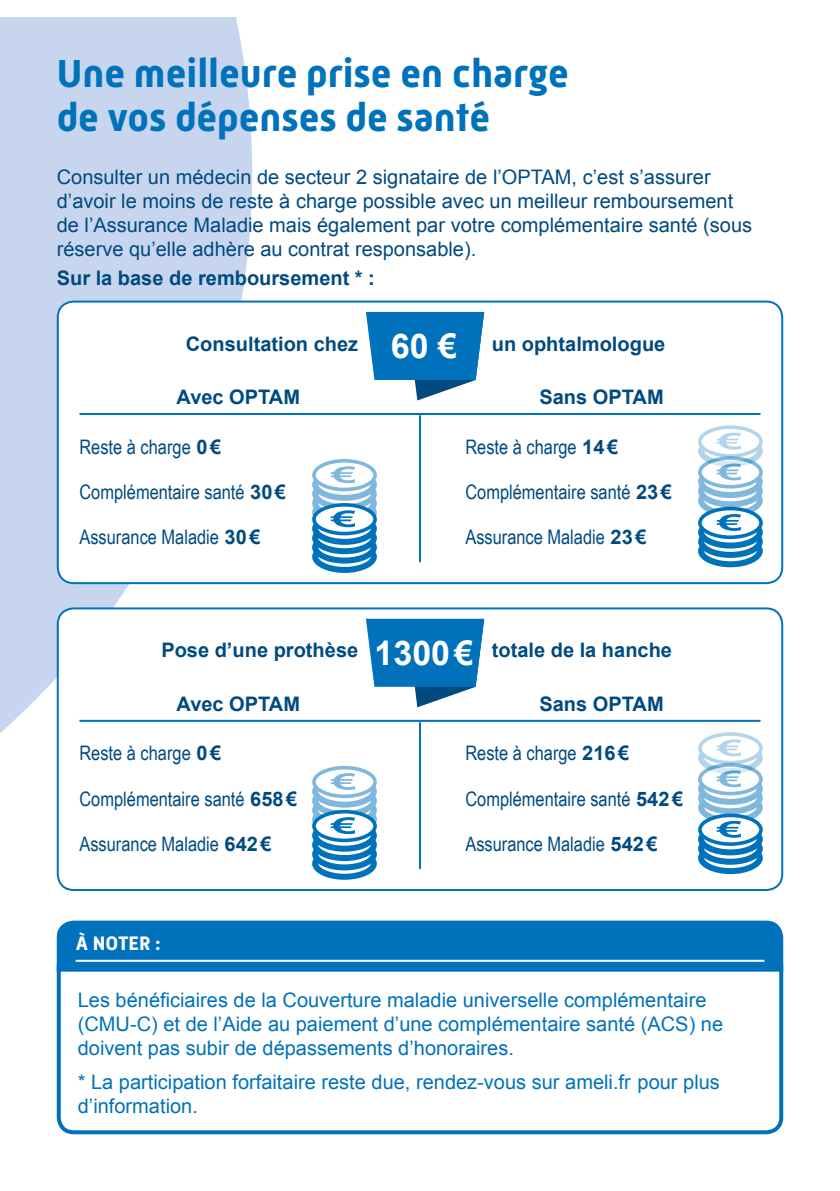
<style>
.page{position:relative;width:840px;height:1191px;background:#fff}
.page>*{position:absolute;margin:0;border:0;box-sizing:border-box;transform-origin:0 0}
.t1{font:700 40px/44px "Mic 32 New";color:#0072bc}
.t2{font:700 34px "Arial";color:#fff}
.t3{font:20px/24px "Arial";color:#0072bc}
.t4{font:20px/24px "Arial";color:#004a80}
.t5{font:20px "Arial Narrow";color:#004a80}
.t6{font:700 20px "Arial";color:#004a80}
.t7{font:700 20px "Mic 32 New";color:#fff}
.s1{font-family:"Arial";font-weight:700}
</style>
<div class="page">
<div style="left:0;top:17px;width:252px;height:716px;background:#c7d6ee"></div>
<svg style="left:56px;top:962px;width:728px;height:173px"></svg>
<div style="left:57px;top:920px;width:725px;height:51px;background:#0072bc"></div>
<hr style="left:76px;top:959px;width:688px;height:2px;background:#fff">
<div style="left:58px;top:301px;width:723px;height:282px;background:#fff;border-radius:16px"></div>
<div style="left:57px;top:300px;width:725px;height:284px;border:2px solid #0072bc;border-radius:16px"></div>
<svg style="left:366px;top:312px;width:118px;height:88px"></svg>
<div style="left:315px;top:499px;width:58px;height:27px;background:#0072bc;border-radius:50%"></div>
<svg style="left:315px;top:490px;width:58px;height:26px"></svg>
<div style="left:312px;top:487px;width:64px;height:32px;border:6px solid #0072bc;border-radius:50%"></div>
<svg style="left:315px;top:481px;width:58px;height:26px"></svg>
<div style="left:312px;top:478px;width:64px;height:32px;border:6px solid #0072bc;border-radius:50%"></div>
<svg style="left:315px;top:471px;width:58px;height:27px"></svg>
<div style="left:312px;top:468px;width:64px;height:33px;border:6px solid #0072bc;border-radius:50%"></div>
<svg style="left:314px;top:461px;width:61px;height:28px"></svg>
<div style="left:312px;top:459px;width:64px;height:32px;border:4px solid #0072bc;border-radius:50%"></div>
<svg style="left:330px;top:466px;width:25px;height:17px"></svg>
<svg style="left:315px;top:543px;width:58px;height:27px"></svg>
<div style="left:312px;top:540px;width:64px;height:33px;border:6px solid #0072bc;border-radius:50%"></div>
<svg style="left:315px;top:534px;width:58px;height:26px"></svg>
<div style="left:312px;top:531px;width:64px;height:32px;border:6px solid #0072bc;border-radius:50%"></div>
<svg style="left:315px;top:525px;width:58px;height:26px"></svg>
<div style="left:312px;top:522px;width:64px;height:32px;border:6px solid #0072bc;border-radius:50%"></div>
<svg style="left:315px;top:515px;width:58px;height:27px"></svg>
<div style="left:312px;top:512px;width:64px;height:33px;border:6px solid #0072bc;border-radius:50%"></div>
<svg style="left:314px;top:505px;width:61px;height:28px"></svg>
<div style="left:312px;top:503px;width:64px;height:32px;border:4px solid #0072bc;border-radius:50%"></div>
<svg style="left:330px;top:510px;width:25px;height:17px"></svg>
<svg style="left:700px;top:438px;width:59px;height:26px"></svg>
<div style="left:697px;top:435px;width:65px;height:32px;border:6px solid #0072bc;border-radius:50%"></div>
<svg style="left:699px;top:427px;width:61px;height:29px"></svg>
<div style="left:697px;top:425px;width:65px;height:33px;border:4px solid #0072bc;border-radius:50%"></div>
<svg style="left:716px;top:432px;width:24px;height:17px"></svg>
<svg style="left:700px;top:487px;width:59px;height:27px"></svg>
<div style="left:697px;top:484px;width:65px;height:33px;border:6px solid #0072bc;border-radius:50%"></div>
<svg style="left:700px;top:478px;width:59px;height:26px"></svg>
<div style="left:697px;top:475px;width:65px;height:32px;border:6px solid #0072bc;border-radius:50%"></div>
<svg style="left:700px;top:469px;width:59px;height:26px"></svg>
<div style="left:697px;top:466px;width:65px;height:32px;border:6px solid #0072bc;border-radius:50%"></div>
<svg style="left:699px;top:458px;width:61px;height:29px"></svg>
<div style="left:697px;top:456px;width:65px;height:32px;border:4px solid #0072bc;border-radius:50%"></div>
<svg style="left:716px;top:463px;width:24px;height:17px"></svg>
<svg style="left:700px;top:538px;width:59px;height:26px"></svg>
<div style="left:697px;top:535px;width:65px;height:32px;border:6px solid #0072bc;border-radius:50%"></div>
<svg style="left:700px;top:528px;width:59px;height:27px"></svg>
<div style="left:697px;top:525px;width:65px;height:33px;border:6px solid #0072bc;border-radius:50%"></div>
<svg style="left:700px;top:519px;width:59px;height:26px"></svg>
<div style="left:697px;top:516px;width:65px;height:32px;border:6px solid #0072bc;border-radius:50%"></div>
<svg style="left:699px;top:508px;width:61px;height:29px"></svg>
<div style="left:697px;top:507px;width:65px;height:32px;border:4px solid #0072bc;border-radius:50%"></div>
<svg style="left:716px;top:514px;width:24px;height:17px"></svg>
<hr style="left:419px;top:416px;width:2px;height:145px;background:#0072bc">
<hr style="left:79px;top:413px;width:681px;height:2px;background:#0072bc">
<div style="left:58px;top:608px;width:723px;height:282px;background:#fff;border-radius:16px"></div>
<div style="left:57px;top:607px;width:725px;height:284px;border:2px solid #0072bc;border-radius:16px"></div>
<svg style="left:366px;top:619px;width:118px;height:88px"></svg>
<svg style="left:315px;top:797px;width:58px;height:26px"></svg>
<div style="left:312px;top:794px;width:64px;height:32px;border:6px solid #0072bc;border-radius:50%"></div>
<svg style="left:315px;top:787px;width:58px;height:27px"></svg>
<div style="left:312px;top:784px;width:64px;height:33px;border:6px solid #0072bc;border-radius:50%"></div>
<svg style="left:315px;top:778px;width:58px;height:26px"></svg>
<div style="left:312px;top:775px;width:64px;height:32px;border:6px solid #0072bc;border-radius:50%"></div>
<svg style="left:314px;top:767px;width:61px;height:29px"></svg>
<div style="left:312px;top:766px;width:64px;height:32px;border:4px solid #0072bc;border-radius:50%"></div>
<svg style="left:330px;top:773px;width:25px;height:17px"></svg>
<svg style="left:315px;top:850px;width:58px;height:26px"></svg>
<div style="left:312px;top:847px;width:64px;height:32px;border:6px solid #0072bc;border-radius:50%"></div>
<svg style="left:315px;top:841px;width:58px;height:26px"></svg>
<div style="left:312px;top:838px;width:64px;height:32px;border:6px solid #0072bc;border-radius:50%"></div>
<svg style="left:315px;top:831px;width:58px;height:27px"></svg>
<div style="left:312px;top:828px;width:64px;height:33px;border:6px solid #0072bc;border-radius:50%"></div>
<svg style="left:315px;top:822px;width:58px;height:26px"></svg>
<div style="left:312px;top:819px;width:64px;height:32px;border:6px solid #0072bc;border-radius:50%"></div>
<svg style="left:314px;top:811px;width:61px;height:29px"></svg>
<div style="left:312px;top:810px;width:64px;height:32px;border:4px solid #0072bc;border-radius:50%"></div>
<svg style="left:330px;top:817px;width:25px;height:17px"></svg>
<svg style="left:700px;top:744px;width:59px;height:27px"></svg>
<div style="left:697px;top:741px;width:65px;height:33px;border:6px solid #0072bc;border-radius:50%"></div>
<svg style="left:699px;top:734px;width:61px;height:28px"></svg>
<div style="left:697px;top:732px;width:65px;height:32px;border:4px solid #0072bc;border-radius:50%"></div>
<svg style="left:716px;top:739px;width:24px;height:17px"></svg>
<svg style="left:700px;top:794px;width:59px;height:26px"></svg>
<div style="left:697px;top:791px;width:65px;height:32px;border:6px solid #0072bc;border-radius:50%"></div>
<svg style="left:700px;top:785px;width:59px;height:26px"></svg>
<div style="left:697px;top:782px;width:65px;height:32px;border:6px solid #0072bc;border-radius:50%"></div>
<svg style="left:700px;top:775px;width:59px;height:27px"></svg>
<div style="left:697px;top:772px;width:65px;height:33px;border:6px solid #0072bc;border-radius:50%"></div>
<svg style="left:699px;top:765px;width:61px;height:28px"></svg>
<div style="left:697px;top:763px;width:65px;height:32px;border:4px solid #0072bc;border-radius:50%"></div>
<svg style="left:716px;top:770px;width:24px;height:17px"></svg>
<svg style="left:700px;top:844px;width:59px;height:27px"></svg>
<div style="left:697px;top:841px;width:65px;height:33px;border:6px solid #0072bc;border-radius:50%"></div>
<svg style="left:700px;top:835px;width:59px;height:26px"></svg>
<div style="left:697px;top:832px;width:65px;height:32px;border:6px solid #0072bc;border-radius:50%"></div>
<svg style="left:700px;top:826px;width:59px;height:26px"></svg>
<div style="left:697px;top:823px;width:65px;height:32px;border:6px solid #0072bc;border-radius:50%"></div>
<svg style="left:699px;top:815px;width:61px;height:29px"></svg>
<div style="left:697px;top:813px;width:65px;height:33px;border:4px solid #0072bc;border-radius:50%"></div>
<svg style="left:716px;top:821px;width:24px;height:16px"></svg>
<hr style="left:419px;top:723px;width:2px;height:145px;background:#0072bc">
<hr style="left:79px;top:720px;width:681px;height:2px;background:#0072bc">
<h1 class="t1" style="left:57px;top:51px;width:513px">Une meilleure prise en charge de vos dépenses de santé</h1>
<p class="t4" style="left:57px;top:165px;width:696px">Consulter un médecin de secteur 2 signataire de l’OPTAM, c’est s’assurer d’avoir le moins de reste à charge possible avec un meilleur remboursement de l’Assurance Maladie mais également par votre complémentaire santé (sous réserve qu’elle adhère au contrat responsable).</p>
<p class="t6" style="left:57px;top:265px;width:319px">Sur la base de remboursement * :</p>
<h2 class="t2" style="left:390px;top:324px;width:68px">60 €</h2>
<p class="t6" style="left:186px;top:330px;width:174px">Consultation chez</p>
<p class="t6" style="left:176px;top:383px;width:125px">Avec OPTAM</p>
<p class="t6" style="left:539px;top:383px;width:126px">Sans OPTAM</p>
<p class="t6" style="left:491px;top:330px;width:175px">un ophtalmologue</p>
<p class="t5" style="left:79px;top:432px;width:143px">Reste à charge <span class="s1">0€</span></p>
<p class="t5" style="left:79px;top:477px;width:208px">Complémentaire santé <span class="s1">30€</span></p>
<p class="t5" style="left:79px;top:522px;width:182px">Assurance Maladie <span class="s1">30€</span></p>
<p class="t5" style="left:465px;top:432px;width:154px">Reste à charge <span class="s1">14€</span></p>
<p class="t5" style="left:465px;top:477px;width:208px">Complémentaire santé <span class="s1">23€</span></p>
<p class="t5" style="left:465px;top:522px;width:182px">Assurance Maladie <span class="s1">23€</span></p>
<h2 class="t2" style="left:374px;top:630px;width:100px">1300€</h2>
<p class="t6" style="left:161px;top:637px;width:198px">Pose d’une prothèse</p>
<p class="t6" style="left:176px;top:690px;width:125px">Avec OPTAM</p>
<p class="t6" style="left:539px;top:690px;width:126px">Sans OPTAM</p>
<p class="t6" style="left:491px;top:637px;width:182px">totale de la hanche</p>
<p class="t5" style="left:79px;top:738px;width:143px">Reste à charge <span class="s1">0€</span></p>
<p class="t5" style="left:79px;top:784px;width:219px">Complémentaire santé <span class="s1">658€</span></p>
<p class="t5" style="left:79px;top:829px;width:194px">Assurance Maladie <span class="s1">642€</span></p>
<p class="t7" style="left:76px;top:931px;width:86px">à noter :</p>
<p class="t5" style="left:465px;top:738px;width:165px">Reste à charge <span class="s1">216€</span></p>
<p class="t5" style="left:465px;top:784px;width:219px">Complémentaire santé <span class="s1">542€</span></p>
<p class="t5" style="left:465px;top:829px;width:194px">Assurance Maladie <span class="s1">542€</span></p>
<p class="t3" style="left:78px;top:987px;width:646px">Les bénéficiaires de la Couverture maladie universelle complémentaire (CMU-C) et de l’Aide au paiement d’une complémentaire santé (ACS) ne doivent pas subir de dépassements d’honoraires.</p>
<p class="t3" style="left:78px;top:1070px;width:643px">* La participation forfaitaire reste due, rendez-vous sur ameli.fr pour plus d’information.</p>
</div>
